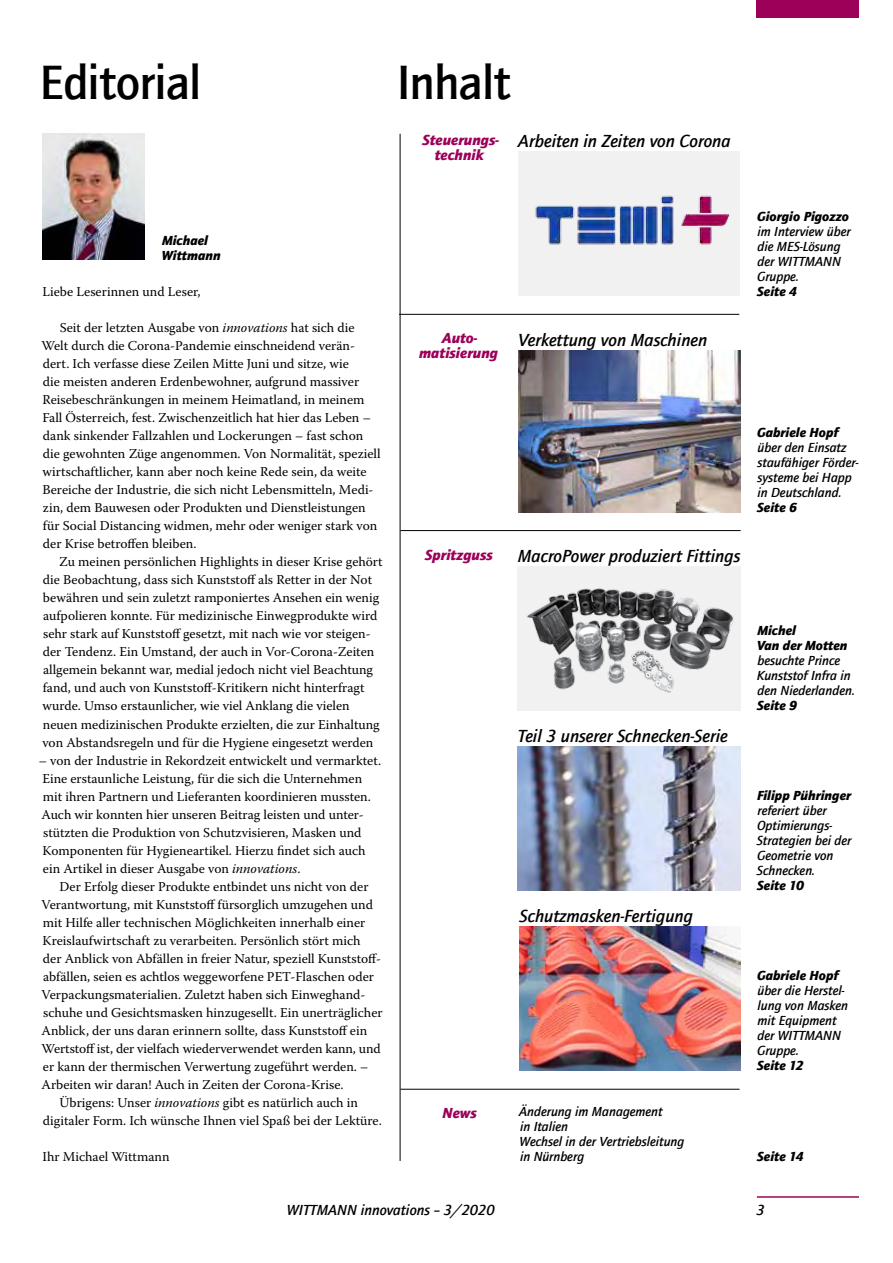
<style>
.page{position:relative;width:893px;height:1263px;background:#fff}
.page>*{position:absolute;margin:0;border:0;box-sizing:border-box;transform-origin:0 0}
.t1{font:500 49.5px "Quay Sans ITC Com";letter-spacing:-.015em;color:#000}
.t2{font:italic 500 18px "Quay Sans ITC Com";color:#000}
.t3{font:italic 900 15px/15px "Quay Sans ITC Com";color:#9c0059;text-align:center}
.t4{font:italic 500 15px "Quay Sans ITC Com";color:#000}
.t5{font:13.5px/18px "Warnock Pro";color:#000}
.t6{font:italic 500 13.5px/15px "Quay Sans ITC Com";color:#000}
.t7{font:italic 900 13.5px/15px "Quay Sans ITC Com";color:#000}
.s1{font-style:italic}
</style>
<div class="page">
<div style="left:757px;top:0;width:102px;height:18px;background:#9c0059"></div>
<hr style="left:757px;top:1196px;width:102px;height:2px;background:#9c0059">
<img style="left:519px;top:927px;width:221px;height:144px">
<hr style="left:400px;top:134px;width:1px;height:1027px;background:#000">
<img style="left:43px;top:134px;width:102px;height:126px">
<div style="left:518px;top:566px;width:223px;height:144px;background:#f1f1f2"></div>
<img style="left:527px;top:588px;width:207px;height:105px">
<img style="left:518px;top:746px;width:223px;height:145px">
<img style="left:518px;top:350px;width:223px;height:162px">
<div style="left:519px;top:152px;width:221px;height:144px;background:#f1f1f2"></div>
<img style="left:535px;top:195px;width:195px;height:50px">
<hr style="left:400px;top:1089px;width:339px;height:1px;background:#000">
<hr style="left:399px;top:314px;width:340px;height:1px;background:#000">
<hr style="left:400px;top:530px;width:341px;height:1px;background:#000">
<h1 class="t1" style="left:39px;top:52px;width:164px">Editorial</h1>
<h1 class="t1" style="left:397px;top:52px;width:115px">Inhalt</h1>
<p class="t3" style="left:423px;top:132px;width:78px">Steuerungs&shy;technik</p>
<h2 class="t2" style="left:518px;top:130px;width:214px">Arbeiten in Zeiten von Corona</h2>
<p class="t7" style="left:161px;top:232px;width:61px">Michael<br>Wittmann</p>
<p class="t5" style="left:43px;top:282px;width:159px">Liebe Leserinnen und Leser,</p>
<p class="t5" style="left:41px;top:318px;width:341px;text-indent:18px">Seit der letzten Ausgabe von <span class="s1">innovations</span> hat sich die Welt durch die Corona-Pandemie einschneidend verän&shy;dert. Ich verfasse diese Zeilen Mitte Juni und sitze, wie<br>die meisten anderen Erdenbewohner, aufgrund massiver Reisebeschränkungen in meinem Heimatland, in meinem Fall Österreich, fest. Zwischenzeitlich hat hier das Leben – dank sinkender Fallzahlen und Lockerungen – fast schon die gewohnten Züge angenommen. Von Normalität, speziell wirtschaftlicher, kann aber noch keine Rede sein, da weite Bereiche der Industrie, die sich nicht Lebensmitteln, Medi&shy;zin, dem Bauwesen oder Produkten und Dienstleistungen für Social Distancing widmen, mehr oder weniger stark von der Krise betroffen bleiben.</p>
<p class="t5" style="left:42px;top:553px;width:342px;text-indent:17px">Zu meinen persönlichen Highlights in dieser Krise gehört die Beobachtung, dass sich Kunststoff als Retter in der Not bewähren und sein zuletzt ramponiertes Ansehen ein wenig aufpolieren konnte. Für medizinische Einwegprodukte wird sehr stark auf Kunststoff gesetzt, mit nach wie vor steigen&shy;der Tendenz. Ein Umstand, der auch in Vor-Corona-Zeiten allgemein bekannt war, medial jedoch nicht viel Beachtung fand, und auch von Kunststoff-Kritikern nicht hinterfragt wurde. Umso erstaunlicher, wie viel Anklang die vielen neuen medizinischen Produkte erzielten, die zur Einhaltung von Abstandsregeln und für die Hygiene eingesetzt werden</p>
<p class="t5" style="left:39px;top:751px;width:344px">– von der Industrie in Rekordzeit entwickelt und vermarktet.<br>Eine erstaunliche Leistung, für die sich die Unternehmen mit ihren Partnern und Lieferanten koordinieren mussten.<br>Auch wir konnten hier unseren Beitrag leisten und unter&shy;stützten die Produktion von Schutzvisieren, Masken und Komponenten für Hygieneartikel. Hierzu findet sich auch ein Artikel in dieser Ausgabe von <span class="s1">innovations</span>.</p>
<p class="t5" style="left:60px;top:877px;width:310px">Der Erfolg dieser Produkte entbindet uns nicht von der</p>
<p class="t5" style="left:41px;top:895px;width:333px">Verantwortung, mit Kunststoff fürsorglich umzugehen und</p>
<p class="t5" style="left:43px;top:913px;width:324px">mit Hilfe aller technischen Möglichkeiten innerhalb einer</p>
<p class="t5" style="left:43px;top:931px;width:320px">Kreislaufwirtschaft zu verarbeiten. Persönlich stört mich</p>
<p class="t5" style="left:43px;top:949px;width:340px">der Anblick von Abfällen in freier Natur, speziell Kunststoff-</p>
<p class="t5" style="left:43px;top:967px;width:332px">abfällen, seien es achtlos weggeworfene PET-Flaschen oder</p>
<p class="t5" style="left:41px;top:985px;width:326px">Verpackungsmaterialien. Zuletzt haben sich Einweghand-</p>
<p class="t5" style="left:43px;top:1003px;width:341px">schuhe und Gesichtsmasken hinzugesellt. Ein unerträglicher</p>
<p class="t5" style="left:41px;top:1021px;width:327px">Anblick, der uns daran erinnern sollte, dass Kunststoff ein</p>
<p class="t5" style="left:41px;top:1039px;width:341px">Wertstoff ist, der vielfach wiederverwendet werden kann, und</p>
<p class="t5" style="left:43px;top:1057px;width:327px">er kann der thermischen Verwertung zugeführt werden. –</p>
<p class="t5" style="left:41px;top:1075px;width:304px">Arbeiten wir daran! Auch in Zeiten der Corona-Krise.</p>
<p class="t5" style="left:59px;top:1093px;width:300px">Übrigens: Unser <span class="s1">innovations</span> gibt es natürlich auch in</p>
<p class="t5" style="left:43px;top:1111px;width:340px">digitaler Form. Ich wünsche Ihnen viel Spaß bei der Lektüre.</p>
<p class="t5" style="left:43px;top:1147px;width:129px">Ihr Michael Wittmann</p>
<p class="t3" style="left:419px;top:330px;width:81px">Auto&shy;matisierung</p>
<h2 class="t2" style="left:518px;top:329px;width:191px">Verkettung von Maschinen</h2>
<p class="t7" style="left:757px;top:209px;width:93px">Giorgio Pigozzo</p>
<p class="t6" style="left:757px;top:224px;width:95px">im Interview über die MES-Lösung der WITTMANN<br>Gruppe.</p>
<p class="t7" style="left:757px;top:284px;width:41px">Seite 4</p>
<p class="t3" style="left:425px;top:546px;width:69px">Spritzguss</p>
<h2 class="t2" style="left:518px;top:545px;width:224px">MacroPower produziert Fittings</h2>
<p class="t7" style="left:757px;top:424px;width:83px">Gabriele Hopf</p>
<p class="t6" style="left:757px;top:439px;width:103px">über den Einsatz staufähiger Förder&shy;systeme bei Happ in Deutschland.</p>
<p class="t7" style="left:757px;top:499px;width:41px">Seite 6</p>
<h2 class="t2" style="left:518px;top:725px;width:211px">Teil 3 unserer Schnecken-Serie</h2>
<h2 class="t2" style="left:519px;top:905px;width:175px">Schutzmasken-Fertigung</h2>
<p class="t3" style="left:443px;top:1105px;width:36px">News</p>
<p class="t6" style="left:519px;top:1103px;width:167px">Änderung im Management<br>in Italien<br>Wechsel in der Vertriebsleitung in Nürnberg</p>
<p class="t7" style="left:757px;top:622px;width:92px">Michel<br>Van der Motten</p>
<p class="t6" style="left:757px;top:653px;width:99px">besuchte Prince<br>Kunststof Infra in den Niederlanden.</p>
<p class="t7" style="left:757px;top:697px;width:41px">Seite 9</p>
<p class="t7" style="left:757px;top:787px;width:95px">Filipp Pühringer</p>
<p class="t6" style="left:757px;top:803px;width:96px">referiert über<br>Optimierungs-<br>Strategien bei der<br>Geometrie von<br>Schnecken.</p>
<p class="t7" style="left:757px;top:877px;width:48px">Seite 10</p>
<p class="t7" style="left:757px;top:968px;width:83px">Gabriele Hopf</p>
<p class="t6" style="left:757px;top:983px;width:93px">über die Herstel&shy;lung von Masken mit Equipment der WITTMANN<br>Gruppe.</p>
<p class="t7" style="left:757px;top:1058px;width:48px">Seite 12</p>
<p class="t7" style="left:757px;top:1148px;width:48px">Seite 14</p>
<p class="t4" style="left:287px;top:1201px;width:209px">WITTMANN innovations – 3/2020</p>
<p class="t4" style="left:756px;top:1201px;width:10px">3</p>
</div>
